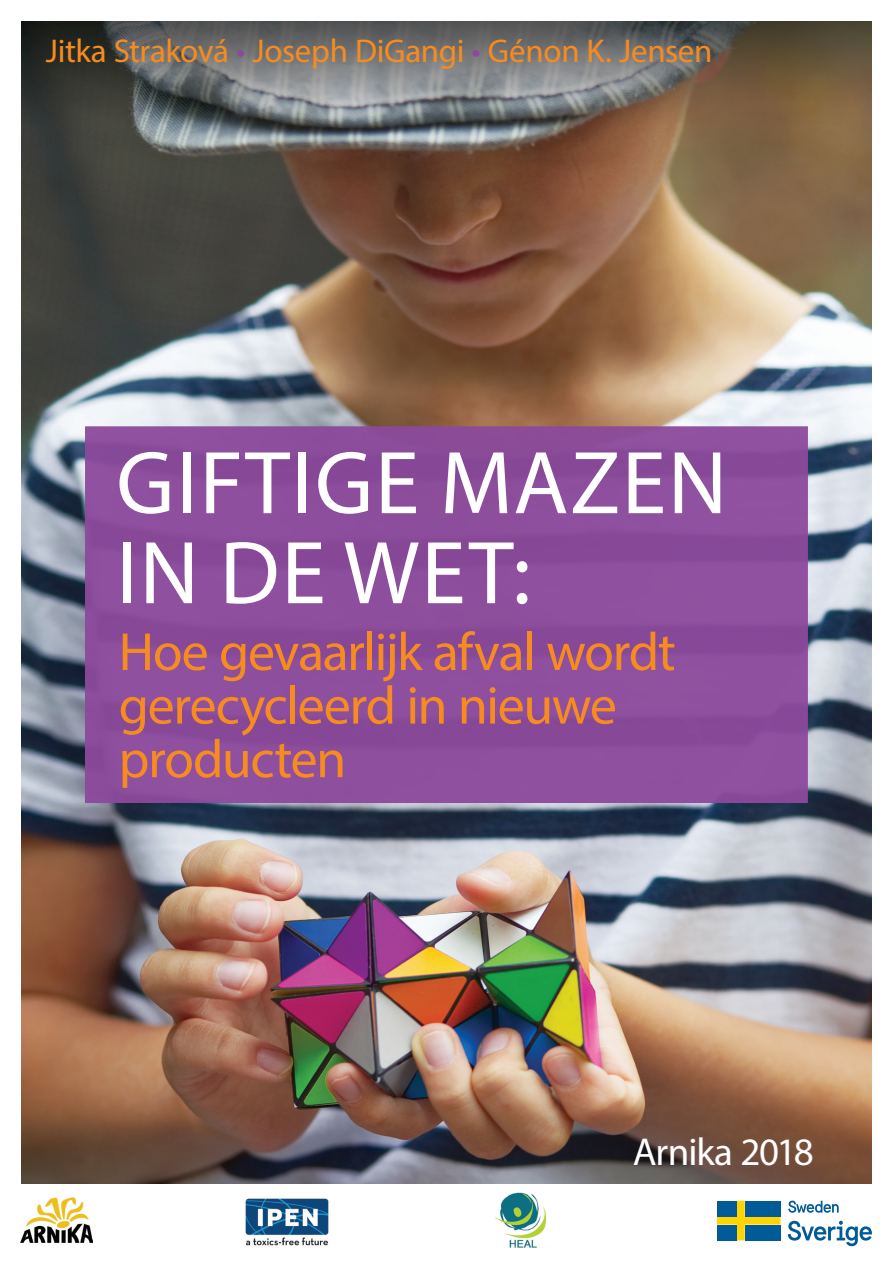
<style>
.page{position:relative;width:893px;height:1263px;background:#fff}
.page>*{position:absolute;margin:0;border:0;box-sizing:border-box;transform-origin:0 0}
.t1{font:90px/90px "Myriad Pro";letter-spacing:.02em;color:#fff}
.t2{font:54px/53.6px "Myriad Pro";letter-spacing:-.025em;color:#f68c1f}
.t3{font:39px "Myriad Pro";letter-spacing:-.025em;color:#fff}
.t4{font:33px "Myriad Pro";letter-spacing:-.01em;color:#f68c1f}
.s1{color:#8c4a9c}
</style>
<div class="page">
<img style="left:21px;top:21px;width:851px;height:1162px">
<img style="left:245px;top:1198px;width:84px;height:48px">
<img style="left:495px;top:1192px;width:52px;height:56px">
<svg style="left:788px;top:1200px;width:51px;height:13px"></svg>
<svg style="left:788px;top:1221px;width:84px;height:25px"></svg>
<svg style="left:717px;top:1201px;width:63px;height:39px"></svg>
<div style="left:717px;top:1201px;width:20px;height:15px;background:#005b97"></div>
<div style="left:745px;top:1201px;width:35px;height:15px;background:#005b97"></div>
<div style="left:717px;top:1224px;width:20px;height:16px;background:#005b97"></div>
<div style="left:745px;top:1224px;width:35px;height:16px;background:#005b97"></div>
<img style="left:20px;top:1197px;width:72px;height:46px">
<div style="left:85px;top:426px;width:723px;height:377px;background:#8c4a9c"></div>
<p class="t4" style="left:46px;top:30px;width:668px">Jitka Straková <span class="s1">•</span> Joseph DiGangi <span class="s1">•</span> Génon K. Jensen</p>
<p class="t1" style="left:116px;top:437px;width:612px">GIFTIGE MAZEN<br>IN DE WET:</p>
<p class="t2" style="left:119px;top:624px;width:559px">Hoe gevaarlijk afval wordt gerecycleerd in nieuwe producten</p>
<p class="t3" style="left:633px;top:1127px;width:182px">Arnika 2018</p>
</div>
